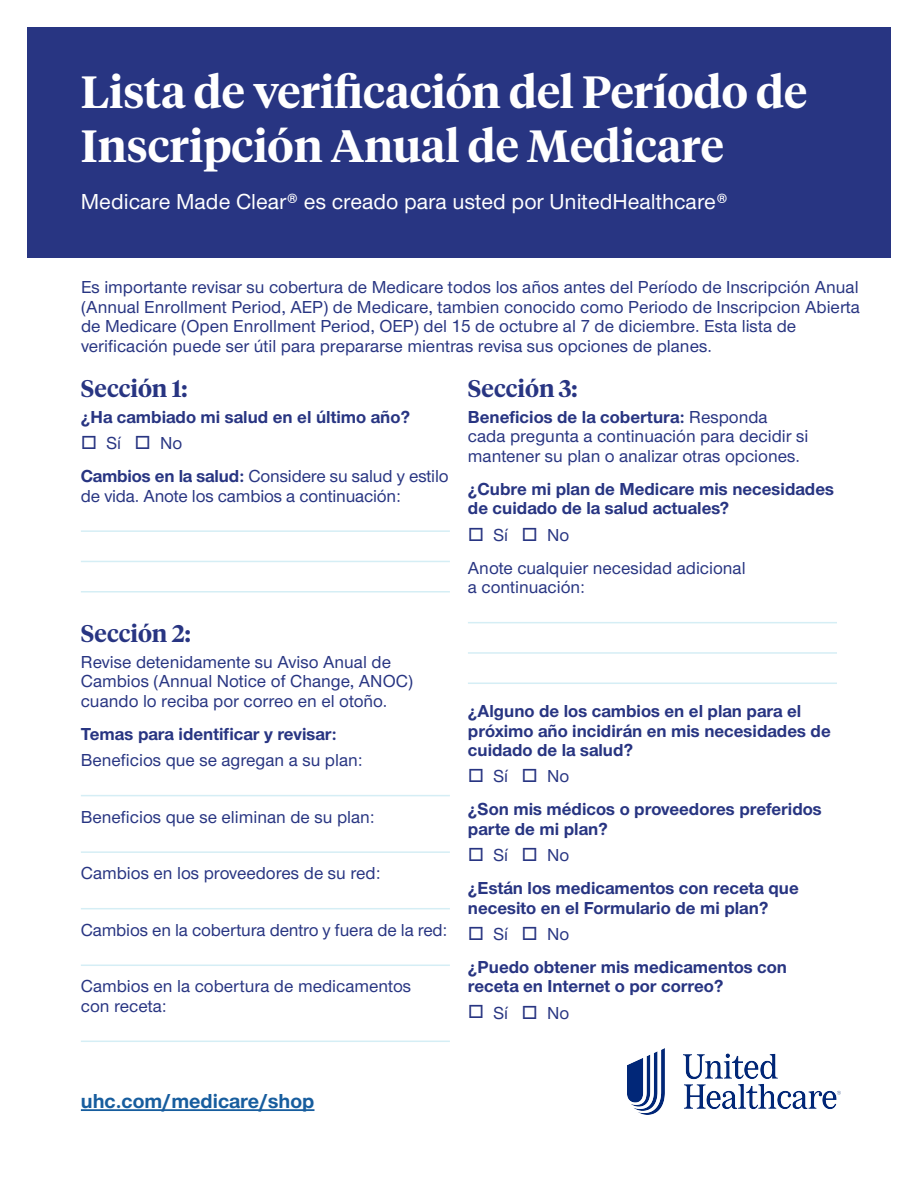
<style>
.page{position:relative;width:918px;height:1188px;background:#fff}
.page>*{position:absolute;margin:0;border:0;box-sizing:border-box;transform-origin:0 0}
.t1{font:600 45px/54px "UHC Serif Headline";color:#fff}
.t2{font:600 24px "UHC Serif Headline";color:#283582}
.t3{font:500 22.5px "UHC Sans";color:#fff}
.t4{font:700 21px "UHC Sans";color:#175d9e}
.t5{font:500 18px/19.5px "UHC Sans";color:#283582}
.t6{font:700 18px/19.5px "UHC Sans";color:#283582}
.t7{font:500 18px "Inter";color:#283582}
.s1{font-weight:700}
.s2{font-family:"Inter"}
</style>
<div class="page">
<div style="left:27px;top:27px;width:864px;height:230px;background:#283582"></div>
<hr style="left:81px;top:530px;width:369px;height:2px;background:#d5eef5">
<hr style="left:81px;top:561px;width:369px;height:1px;background:#d5eef5">
<hr style="left:81px;top:591px;width:369px;height:2px;background:#d5eef5">
<hr style="left:81px;top:795px;width:369px;height:1px;background:#d5eef5">
<hr style="left:81px;top:851px;width:369px;height:2px;background:#d5eef5">
<hr style="left:81px;top:908px;width:369px;height:1px;background:#d5eef5">
<hr style="left:81px;top:965px;width:369px;height:1px;background:#d5eef5">
<hr style="left:81px;top:1041px;width:369px;height:1px;background:#d5eef5">
<hr style="left:468px;top:622px;width:369px;height:1px;background:#d5eef5">
<hr style="left:468px;top:652px;width:369px;height:2px;background:#d5eef5">
<hr style="left:468px;top:683px;width:369px;height:1px;background:#d5eef5">
<hr style="left:81px;top:1109px;width:233px;height:2px;background:#175d9e">
<img style="left:628px;top:1049px;width:213px;height:65px">
<h1 class="t1" style="left:81px;top:63px;width:728px">Lista de verificación del Período de<br>Inscripción Anual de Medicare</h1>
<p class="t3" style="left:81px;top:187px;width:648px">Medicare Made Clear® es creado para usted por UnitedHealthcare®</p>
<p class="t5" style="left:81px;top:277px;width:781px">Es importante revisar su cobertura de Medicare todos los años antes del Período de Inscripción Anual (Annual Enrollment Period, AEP) de Medicare, tambien conocido como Periodo de Inscripcion Abierta de Medicare (Open Enrollment Period, OEP) del 15 de octubre al 7 de diciembre. Esta lista de verificación puede ser útil para prepararse mientras revisa sus opciones de planes.</p>
<h2 class="t2" style="left:81px;top:372px;width:108px">Sección 1:</h2>
<p class="t6" style="left:81px;top:407px;width:331px">¿Ha cambiado mi salud en el último año?</p>
<p class="t7" style="left:81px;top:429px;width:18px">□</p>
<p class="t7" style="left:135px;top:429px;width:18px">□</p>
<p class="t5" style="left:81px;top:466px;width:369px"><span class="s1">Cambios en la salud:</span> Considere su salud y estilo de vida. Anote los cambios a continuación:</p>
<h2 class="t2" style="left:468px;top:372px;width:111px">Sección 3:</h2>
<p class="t5" style="left:468px;top:406px;width:342px"><span class="s1">Beneficios de la cobertura:</span> Responda cada pregunta a continuación para decidir si mantener su plan o analizar otras opciones.</p>
<h3 class="t6" style="left:468px;top:478px;width:368px">¿Cubre mi plan de Medicare mis necesidades de cuidado de la salud actuales?</h3>
<p class="t7" style="left:468px;top:521px;width:18px">□</p>
<p class="t7" style="left:522px;top:521px;width:18px">□</p>
<p class="t5" style="left:468px;top:557px;width:279px">Anote cualquier necesidad adicional a continuación:</p>
<h2 class="t2" style="left:81px;top:617px;width:111px">Sección 2:</h2>
<p class="t5" style="left:81px;top:651px;width:334px">Revise detenidamente su Aviso Anual de<br>Cambios (Annual Notice of Change, ANOC) cuando lo reciba por correo en el otoño.</p>
<h3 class="t6" style="left:81px;top:723px;width:257px">Temas para identificar y revisar:</h3>
<p class="t5" style="left:81px;top:750px;width:283px">Beneficios que se agregan a su plan:</p>
<p class="t5" style="left:81px;top:806px;width:295px">Beneficios que se eliminan de su plan:</p>
<p class="t5" style="left:81px;top:863px;width:301px">Cambios en los proveedores de su red:</p>
<p class="t5" style="left:81px;top:919px;width:368px">Cambios en la cobertura dentro y fuera de la red:</p>
<p class="t5" style="left:81px;top:976px;width:332px">Cambios en la cobertura de medicamentos con receta:</p>
<p class="t6" style="left:468px;top:701px;width:364px">¿Alguno de los cambios en el plan para el próximo año incidirán en mis necesidades de cuidado de la salud?</p>
<p class="t7" style="left:468px;top:763px;width:18px">□</p>
<p class="t5" style="left:522px;top:766px;width:49px"><span class="s2">□</span> No</p>
<p class="t6" style="left:468px;top:799px;width:355px">¿Son mis médicos o proveedores preferidos parte de mi plan?</p>
<p class="t7" style="left:468px;top:841px;width:18px">□</p>
<p class="t7" style="left:522px;top:841px;width:18px">□</p>
<p class="t6" style="left:468px;top:878px;width:332px">¿Están los medicamentos con receta que necesito en el Formulario de mi plan?</p>
<p class="t7" style="left:468px;top:920px;width:18px">□</p>
<p class="t7" style="left:522px;top:920px;width:18px">□</p>
<p class="t6" style="left:468px;top:956px;width:321px">¿Puedo obtener mis medicamentos con receta en Internet o por correo?</p>
<p class="t7" style="left:468px;top:999px;width:18px">□</p>
<p class="t7" style="left:522px;top:999px;width:18px">□</p>
<p class="t4" style="left:81px;top:1087px;width:235px">uhc.com/medicare/shop</p>
</div>
